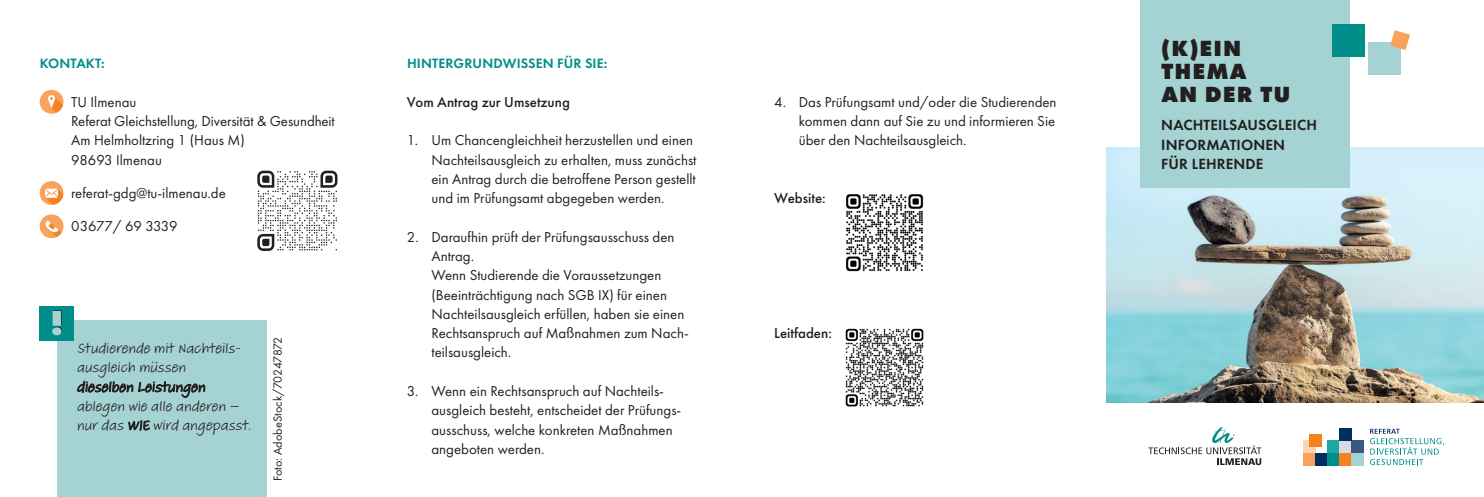
<style>
.page{position:relative;width:1484px;height:497px;background:#fff}
.page>*{position:absolute;margin:0;border:0;box-sizing:border-box;transform-origin:0 0}
.t1{font:800 22.75px/22.9px "Futura PT";letter-spacing:.05em;color:#231f20}
.t2{font:600 15.22px/19.2px "Futura PT";letter-spacing:.01em;color:#231f20}
.t3{font:14.88px/19.2px "Futura PT";color:#231f20}
.t4{font:14.88px/19.2px "Adobe Handwriting Tiffany";color:#231f20}
.t5{font:500 14.88px "Futura PT";color:#231f20}
.t6{font:14.88px "Futura PT";letter-spacing:-.02em;color:#231f20}
.t7{font:600 14px "Futura PT";letter-spacing:.01em;color:#008e8a}
.t8{font:12.25px "Futura PT";color:#231f20}
</style>
<div class="page">
<img style="left:1106px;top:147px;width:377px;height:255px">
<div style="left:1140px;top:0;width:209px;height:188px;background:#a5d2d3"></div>
<div style="left:57px;top:320px;width:209px;height:176px;background:#a5d2d3"></div>
<svg style="left:1148px;top:427px;width:113px;height:37px"></svg>
<svg style="left:1370px;top:428px;width:74px;height:36px"></svg>
<div style="left:1303px;top:440px;width:12px;height:12px;background:#fdd5b0"></div>
<div style="left:1309px;top:434px;width:12px;height:12px;background:#f58220"></div>
<div style="left:1327px;top:440px;width:12px;height:12px;background:#1fa7a5"></div>
<div style="left:1339px;top:440px;width:12px;height:12px;background:#d7dbe6"></div>
<div style="left:1351px;top:440px;width:12px;height:12px;background:#3c5782"></div>
<div style="left:1339px;top:428px;width:12px;height:12px;background:#002e5e"></div>
<div style="left:1303px;top:452px;width:12px;height:12px;background:#f8a35c"></div>
<div style="left:1315px;top:452px;width:12px;height:12px;background:#002e5e"></div>
<div style="left:1327px;top:452px;width:12px;height:12px;background:#008e8a"></div>
<div style="left:1339px;top:452px;width:12px;height:12px;background:#f58220"></div>
<div style="left:1351px;top:452px;width:12px;height:12px;background:#a5d2d2"></div>
<div style="left:1332px;top:24px;width:32px;height:32px;background:#008e8a"></div>
<div style="left:1367px;top:42px;width:32px;height:32px;background:#a5d2d2"></div>
<svg style="left:1390px;top:30px;width:19px;height:20px"></svg>
<div style="left:40px;top:90px;width:23px;height:23px;background:#f8a35c;border-radius:50%"></div>
<svg style="left:48px;top:95px;width:15px;height:18px"></svg>
<div style="left:40px;top:181px;width:23px;height:23px;background:#f8a35c;border-radius:50%"></div>
<svg style="left:45px;top:188px;width:18px;height:16px"></svg>
<div style="left:40px;top:214px;width:23px;height:24px;background:#f8a35c;border-radius:50%"></div>
<svg style="left:45px;top:220px;width:17px;height:17px"></svg>
<div style="left:40px;top:305px;width:34px;height:35px;background:#008e8a"></div>
<svg style="left:52px;top:310px;width:10px;height:25px"></svg>
<img style="left:846px;top:194px;width:78px;height:78px">
<img style="left:845px;top:328px;width:79px;height:79px">
<svg style="left:257px;top:170px;width:80px;height:80px"></svg>
<p class="t7" style="left:40px;top:55px;width:66px">KONTAKT:</p>
<p class="t7" style="left:407px;top:55px;width:202px">HINTERGRUNDWISSEN FÜR SIE:</p>
<p class="t3" style="left:71px;top:92px;width:265px">TU Ilmenau<br>Referat Gleichstellung, Diversität &amp; Gesundheit<br>Am Helmholtzring 1 (Haus M)<br>98693 Ilmenau</p>
<p class="t3" style="left:71px;top:183px;width:156px">referat-gdg@tu-ilmenau.de</p>
<p class="t6" style="left:71px;top:217px;width:108px">03677/ 69 3339</p>
<p class="t5" style="left:407px;top:93px;width:164px">Vom Antrag zur Umsetzung</p>
<p class="t3" style="left:431px;top:130px;width:266px;text-indent:-24px">1. Um Chancengleichheit herzustellen und einen Nachteilsausgleich zu erhalten, muss zunächst ein Antrag durch die betroffene Person gestellt und im Prüfungsamt abgegeben werden.</p>
<p class="t3" style="left:431px;top:227px;width:259px;text-indent:-24px">2. Daraufhin prüft der Prüfungsausschuss den Antrag.<br>Wenn Studierende die Voraussetzungen (Beeinträchtigung nach SGB IX) für einen Nachteilsausgleich erfüllen, haben sie einen Rechtsanspruch auf Maßnahmen zum Nach&shy;teilsausgleich.</p>
<p class="t3" style="left:431px;top:381px;width:251px;text-indent:-24px">3. Wenn ein Rechtsanspruch auf Nachteils&shy;ausgleich besteht, entscheidet der Prüfungs&shy;ausschuss, welche konkreten Maßnahmen angeboten werden.</p>
<p class="t8" style="left:270px;top:480px;width:146px;rotate:-90deg">Foto: AdobeStock/70247872</p>
<p class="t4" style="left:77px;top:338px;width:175px">Studierende mit Nachteils&shy;ausgleich müssen<br>dieselben Leistungen ablegen wie alle anderen – nur das WIE wird angepasst.</p>
<p class="t3" style="left:798px;top:92px;width:259px;text-align:justify;text-indent:-24px">4. Das Prüfungsamt und/oder die Studierenden kommen dann auf Sie zu und informieren Sie über den Nachteilsausgleich.</p>
<p class="t5" style="left:774px;top:189px;width:53px">Website:</p>
<p class="t5" style="left:774px;top:324px;width:59px">Leitfaden:</p>
<h1 class="t1" style="left:1161px;top:36px;width:131px">(K)EIN<br>THEMA<br>AN DER TU</h1>
<p class="t2" style="left:1161px;top:115px;width:157px">NACHTEILSAUSGLEICH<br>INFORMATIONEN<br>FÜR LEHRENDE</p>
</div>
